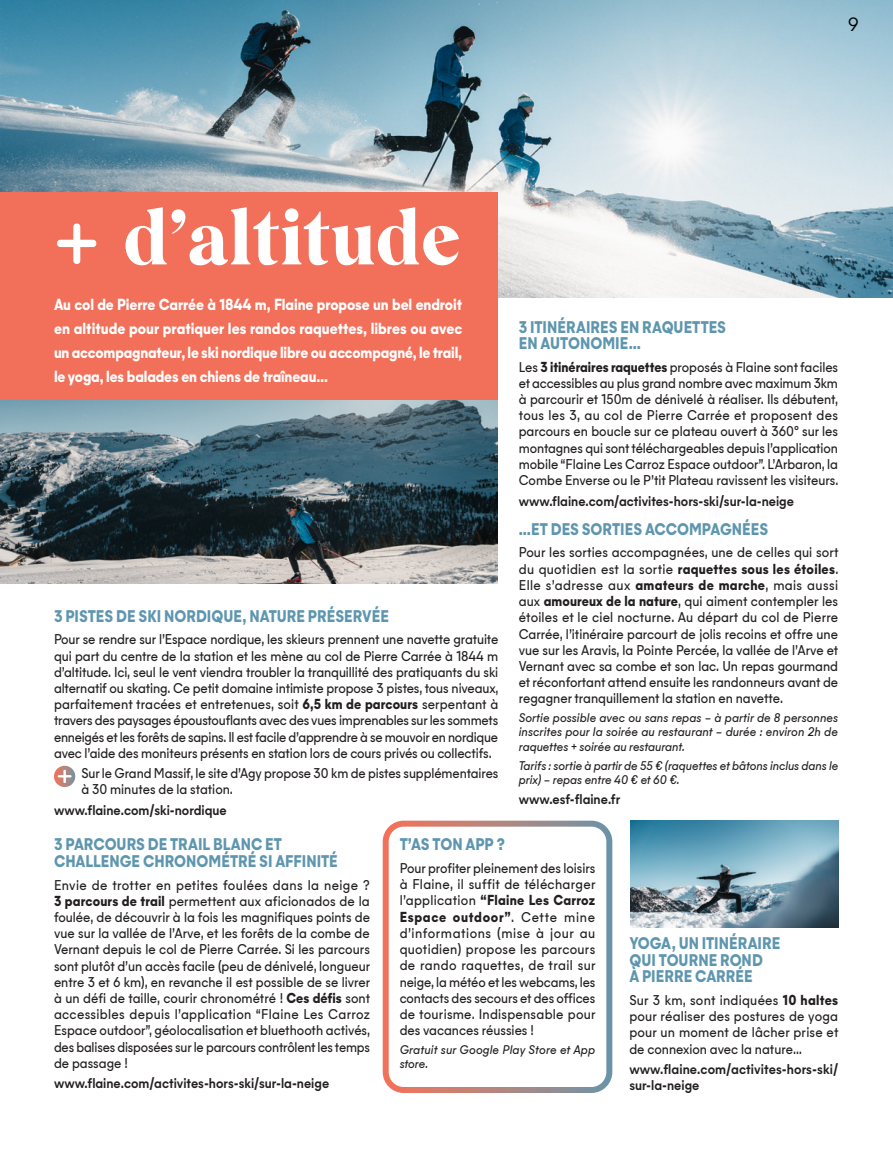
<style>
.page{position:relative;width:893px;height:1149px;background:#fff}
.page>*{position:absolute;margin:0;border:0;box-sizing:border-box;transform-origin:0 0}
.titre_page{font:900 75px "Wulkan Display";letter-spacing:.01em;color:#fff}
.t1{font:300 18px "Majorant";color:#000001}
.sous_titre_bleu{font:700 15.75px/16.5px "Majorant";color:#5e96af;scale:.9 1}
.INTRO{font:700 15px/24px "Majorant";letter-spacing:-.01em;color:#fff;text-align:justify;scale:.9 1}
.body_justif_encart{font:13.5px/16.2px "Majorant";color:#231f20;text-align:justify;scale:.9 1}
.body_justif_encart-2{font:13.5px/16.2px "Majorant";color:#231f20;text-align:justify;scale:.91 1}
.adresse_web{font:500 13.5px/16.2px "Majorant";color:#231f20;scale:.9 1}
.tarif{font:italic 12px/14.4px "Majorant";color:#231f20;scale:.91 1}
.tarif-2{font:italic 12px/14.4px "Majorant";color:#231f20;scale:.9 1}
.s1{font-family:"Urbane Rounded";font-weight:500;font-size:73.5px}
.s2{font-weight:700}
</style>
<div class="page">
<img style="left:0;top:0;width:893px;height:298px">
<img style="left:0;top:399px;width:497px;height:184px">
<div style="left:0;top:192px;width:497px;height:207px;background:#f26f59"></div>
<div style="left:383px;top:820px;width:229px;height:272px;border:6px solid #fff;border-radius:18px"></div>
<img style="left:630px;top:820px;width:209px;height:106px">
<svg style="left:54px;top:765px;width:21px;height:21px"></svg>
<svg style="left:58px;top:769px;width:14px;height:13px"></svg>
<h2 class="t1" style="left:848px;top:13px;width:12px">9</h2>
<p class="titre_page" style="left:54px;top:192px;width:407px"><span class="s1">+</span> d’altitude</p>
<p class="INTRO" style="left:54px;top:292px;width:455px">Au col de Pierre Carrée à 1844 m, Flaine propose un bel endroit en altitude pour pratiquer les randos raquettes, libres ou avec un accompagnateur, le ski nordique libre ou accompagné, le trail, le yoga, les balades en chiens de traîneau…</p>
<p class="sous_titre_bleu" style="left:54px;top:607px;width:374px">3 PISTES DE SKI NORDIQUE, NATURE PRÉSERVÉE</p>
<p class="body_justif_encart" style="left:54px;top:631px;width:496px">Pour se rendre sur l’Espace nordique, les skieurs prennent une navette gratuite qui part du centre de la station et les mène au col de Pierre Carrée à 1844 m d’altitude. Ici, seul le vent viendra troubler la tranquillité des pratiquants du ski alternatif ou skating. Ce petit domaine intimiste propose 3 pistes, tous niveaux, parfaitement tracées et entretenues, soit <span class="s2">6,5 km de parcours</span> serpentant à travers des paysages époustouflants avec des vues imprenables sur les sommets enneigés et les forêts de sapins. Il est facile d’apprendre à se mouvoir en nordique avec l’aide des moniteurs présents en station lors de cours privés ou collectifs.</p>
<p class="body_justif_encart" style="left:81px;top:765px;width:465px">Sur le Grand Massif, le site d’Agy propose 30 km de pistes supplémentaires à 30 minutes de la station.</p>
<p class="adresse_web" style="left:54px;top:801px;width:194px">www.flaine.com/ski-nordique</p>
<p class="sous_titre_bleu" style="left:519px;top:318px;width:232px">3 ITINÉRAIRES EN RAQUETTES<br>EN AUTONOMIE…</p>
<p class="body_justif_encart" style="left:519px;top:358px;width:357px">Les <span class="s2">3 itinéraires raquettes</span> proposés à Flaine sont faciles et accessibles au plus grand nombre avec maximum 3km à parcourir et 150m de dénivelé à réaliser. Ils débutent, tous les 3, au col de Pierre Carrée et proposent des parcours en boucle sur ce plateau ouvert à 360° sur les montagnes qui sont téléchargeables depuis l’application mobile “Flaine Les Carroz Espace outdoor”. L’Arbaron, la Combe Enverse ou le P’tit Plateau ravissent les visiteurs.</p>
<p class="adresse_web" style="left:519px;top:492px;width:307px">www.flaine.com/activites-hors-ski/sur-la-neige</p>
<p class="sous_titre_bleu" style="left:519px;top:521px;width:279px">…ET DES SORTIES ACCOMPAGNÉES</p>
<p class="body_justif_encart-2" style="left:519px;top:544px;width:353px">Pour les sorties accompagnées, une de celles qui sort du quotidien est la sortie <span class="s2">raquettes sous les étoiles</span>.<br>Elle s’adresse aux <span class="s2">amateurs de marche</span>, mais aussi aux <span class="s2">amoureux de la nature</span>, qui aiment contempler les étoiles et le ciel nocturne. Au départ du col de Pierre Carrée, l’itinéraire parcourt de jolis recoins et offre une vue sur les Aravis, la Pointe Percée, la vallée de l’Arve et Vernant avec sa combe et son lac. Un repas gourmand et réconfortant attend ensuite les randonneurs avant de regagner tranquillement la station en navette.</p>
<p class="tarif" style="left:519px;top:710px;width:352px;text-align:justify">Sortie possible avec ou sans repas – à partir de 8 personnes inscrites pour la soirée au restaurant – durée : environ 2h de raquettes + soirée au restaurant.</p>
<p class="tarif-2" style="left:519px;top:757px;width:356px">Tarifs : sortie à partir de 55 € (raquettes et bâtons inclus dans le prix) – repas entre 40 € et 60 €.</p>
<p class="adresse_web" style="left:519px;top:791px;width:114px">www.esf-flaine.fr</p>
<p class="sous_titre_bleu" style="left:54px;top:836px;width:317px">3 PARCOURS DE TRAIL BLANC ET<br>CHALLENGE CHRONOMÉTRÉ SI AFFINITÉ</p>
<p class="body_justif_encart-2" style="left:54px;top:876px;width:349px">Envie de trotter en petites foulées dans la neige ?<br><span class="s2">3 parcours de trail</span> permettent aux aficionados de la foulée, de découvrir à la fois les magnifiques points de vue sur la vallée de l’Arve, et les forêts de la combe de Vernant depuis le col de Pierre Carrée. Si les parcours sont plutôt d’un accès facile (peu de dénivelé, longueur entre 3 et 6 km), en revanche il est possible de se livrer à un défi de taille, courir chronométré ! <span class="s2">Ces défis</span> sont accessibles depuis l’application “Flaine Les Carroz Espace outdoor”, géolocalisation et bluethooth activés, des balises disposées sur le parcours contrôlent les temps de passage !</p>
<p class="adresse_web" style="left:54px;top:1074px;width:307px">www.flaine.com/activites-hors-ski/sur-la-neige</p>
<p class="sous_titre_bleu" style="left:400px;top:836px;width:118px">T’AS TON APP ?</p>
<p class="body_justif_encart" style="left:400px;top:859px;width:219px">Pour profiter pleinement des loisirs à Flaine, il suffit de télécharger l’application <span class="s2">“Flaine Les Carroz Espace outdoor”</span>. Cette mine d’informations (mise à jour au quotidien) propose les parcours de rando raquettes, de trail sur neige, la météo et les webcams, les contacts des secours et des offices de tourisme. Indispensable pour des vacances réussies !</p>
<p class="tarif" style="left:400px;top:1041px;width:216px">Gratuit sur Google Play Store et App store.</p>
<p class="sous_titre_bleu" style="left:629px;top:935px;width:169px">YOGA, UN ITINÉRAIRE<br>QUI TOURNE ROND<br>À PIERRE CARRÉE</p>
<p class="body_justif_encart-2" style="left:629px;top:991px;width:231px">Sur 3 km, sont indiquées <span class="s2">10 haltes </span>pour réaliser des postures de yoga pour un moment de lâcher prise et de connexion avec la nature…</p>
<p class="adresse_web" style="left:629px;top:1060px;width:234px">www.flaine.com/activites-hors-ski/ sur-la-neige</p>
</div>
